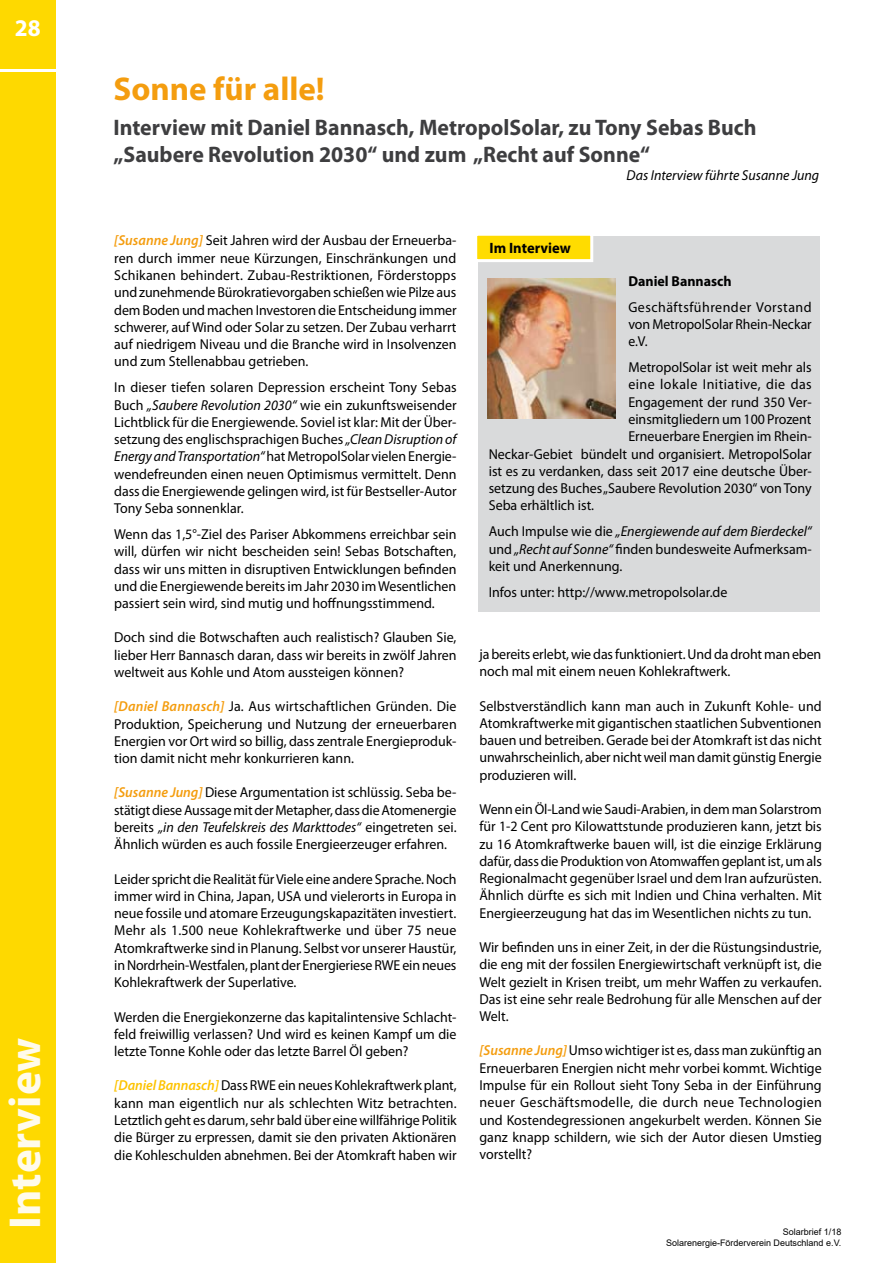
<style>
.page{position:relative;width:893px;height:1263px;background:#fff}
.page>*{position:absolute;margin:0;border:0;box-sizing:border-box;transform-origin:0 0}
.t1{font:700 45px "Myriad Pro";color:#fffbec}
.t2{font:700 33px "Myriad Pro";color:#f49d0f}
.t3{font:700 24px "Myriad Pro";color:#fff}
.t4{font:700 22.5px/27px "Myriad Pro";color:#3e3e40}
.t5{font:700 15px "Myriad Pro";color:#000}
.t6{font:14.4px/17.2px "Myriad Pro";color:#000;text-align:justify}
.t7{font:italic 14.4px "Myriad Pro";color:#000}
.t8{font:14.4px "Myriad Pro";letter-spacing:.035em;color:#000}
.t9{font:700 14.4px "Myriad Pro";color:#000}
.t10{font:9px/10.8px "Arial";color:#000;text-align:right}
.s1{font-weight:600;font-style:italic;color:#f49d0f}
.s2{font-style:italic}
.s3{font-weight:600;font-style:italic;color:#fdc300}
</style>
<div class="page">
<div style="left:0;top:0;width:55px;height:69px;background:#fed900"></div>
<div style="left:0;top:72px;width:55px;height:1191px;background:#fed900"></div>
<div style="left:478px;top:236px;width:342px;height:376px;background:#d9dadb"></div>
<div style="left:474px;top:233px;width:119px;height:29px;background:#ffdc00;border:3px solid #fff"></div>
<img style="left:488px;top:278px;width:128px;height:141px">
<h3 class="t3" style="left:15px;top:13px;width:27px">28</h3>
<h1 class="t1" style="left:-4px;top:1229px;width:192px;rotate:-90deg">Interview</h1>
<h2 class="t2" style="left:113px;top:67px;width:213px">Sonne für alle!</h2>
<h3 class="t4" style="left:113px;top:113px;width:645px">Interview mit Daniel Bannasch, MetropolSolar, zu Tony Sebas Buch „Saubere Revolution 2030“ und zum „Recht auf Sonne“</h3>
<p class="t7" style="left:627px;top:166px;width:194px">Das Interview führte Susanne Jung</p>
<p class="t6" style="left:114px;top:232px;width:344px"><span class="s1">[Susanne Jung]</span> Seit Jahren wird der Ausbau der Erneuerba&shy;ren durch immer neue Kürzungen, Einschränkungen und Schikanen behindert. Zubau-Restriktionen, Förderstopps und zunehmende Bürokratievorgaben schießen wie Pilze aus dem Boden und machen Investoren die Entscheidung immer schwerer, auf Wind oder Solar zu setzen. Der Zubau verharrt auf niedrigem Niveau und die Branche wird in Insolvenzen und zum Stellenabbau getrieben.</p>
<p class="t6" style="left:114px;top:379px;width:344px">In dieser tiefen solaren Depression erscheint Tony Sebas Buch <span class="s2">„Saubere Revolution 2030“</span> wie ein zukunftsweisender Lichtblick für die Energiewende. Soviel ist klar: Mit der Über&shy;setzung des englischsprachigen Buches <span class="s2">„Clean Disruption of Energy and Transportation“</span> hat MetropolSolar vielen Energie&shy;wendefreunden einen neuen Optimismus vermittelt. Denn dass die Energiewende gelingen wird, ist für Bestseller-Autor Tony Seba sonnenklar.</p>
<p class="t6" style="left:114px;top:525px;width:344px">Wenn das 1,5°-Ziel des Pariser Abkommens erreichbar sein will, dürfen wir nicht bescheiden sein! Sebas Botschaften, dass wir uns mitten in disruptiven Entwicklungen befinden und die Energiewende bereits im Jahr 2030 im Wesentlichen passiert sein wird, sind mutig und hoffnungsstimmend.</p>
<p class="t6" style="left:114px;top:629px;width:344px">Doch sind die Botwschaften auch realistisch? Glauben Sie, lieber Herr Bannasch daran, dass wir bereits in zwölf Jahren weltweit aus Kohle und Atom aussteigen können?</p>
<p class="t6" style="left:114px;top:698px;width:344px"><span class="s1">[Daniel Bannasch]</span> Ja. Aus wirtschaftlichen Gründen. Die Produktion, Speicherung und Nutzung der erneuerbaren Energien vor Ort wird so billig, dass zentrale Energieproduk&shy;tion damit nicht mehr konkurrieren kann.</p>
<p class="t6" style="left:114px;top:784px;width:344px"><span class="s1">[Susanne Jung]</span> Diese Argumentation ist schlüssig. Seba be&shy;stätigt diese Aussage mit der Metapher, dass die Atomenergie bereits <span class="s2">„in den Teufelskreis des Markttodes“</span> eingetreten sei.<br>Ähnlich würden es auch fossile Energieerzeuger erfahren.</p>
<p class="t6" style="left:114px;top:870px;width:344px">Leider spricht die Realität für Viele eine andere Sprache. Noch immer wird in China, Japan, USA und vielerorts in Europa in neue fossile und atomare Erzeugungskapazitäten investiert.<br>Mehr als 1.500 neue Kohlekraftwerke und über 75 neue Atomkraftwerke sind in Planung. Selbst vor unserer Haustür, in Nordrhein-Westfalen, plant der Energieriese RWE ein neues Kohlekraftwerk der Superlative.</p>
<p class="t6" style="left:114px;top:1008px;width:344px">Werden die Energiekonzerne das kapitalintensive Schlacht&shy;feld freiwillig verlassen? Und wird es keinen Kampf um die letzte Tonne Kohle oder das letzte Barrel Öl geben?</p>
<p class="t6" style="left:114px;top:1077px;width:344px"><span class="s3">[Daniel Bannasch]</span> Dass RWE ein neues Kohlekraftwerk plant, kann man eigentlich nur als schlechten Witz betrachten.<br>Letztlich geht es darum, sehr bald über eine willfährige Politik die Bürger zu erpressen, damit sie den privaten Aktionären die Kohleschulden abnehmen. Bei der Atomkraft haben wir</p>
<p class="t5" style="left:489px;top:238px;width:83px">Im Interview</p>
<p class="t9" style="left:628px;top:272px;width:105px">Daniel Bannasch</p>
<p class="t6" style="left:628px;top:298px;width:185px">Geschäftsführender Vorstand von MetropolSolar Rhein-Neckar e.V.</p>
<p class="t6" style="left:628px;top:358px;width:185px">MetropolSolar ist weit mehr als</p>
<p class="t8" style="left:628px;top:376px;width:185px">eine lokale Initiative, die das</p>
<p class="t6" style="left:628px;top:393px;width:185px">Engagement der rund 350 Ver-</p>
<p class="t6" style="left:628px;top:410px;width:185px">einsmitgliedern um 100 Prozent</p>
<p class="t6" style="left:628px;top:428px;width:185px">Erneuerbare Energien im Rhein-</p>
<p class="t6" style="left:489px;top:445px;width:324px">Neckar-Gebiet bündelt und organisiert. MetropolSolar</p>
<p class="t6" style="left:489px;top:462px;width:324px">ist es zu verdanken, dass seit 2017 eine deutsche Über-</p>
<p class="t6" style="left:489px;top:479px;width:324px">setzung des Buches „Saubere Revolution 2030“ von Tony</p>
<p class="t6" style="left:489px;top:497px;width:107px">Seba erhältlich ist.</p>
<p class="t6" style="left:489px;top:523px;width:324px">Auch Impulse wie die <span class="s2">„Energiewende auf dem Bierdeckel“ </span>und <span class="s2">„Recht auf Sonne“</span> finden bundesweite Aufmerksam&shy;keit und Anerkennung.</p>
<p class="t6" style="left:489px;top:583px;width:240px">Infos unter: http://www.metropolsolar.de</p>
<p class="t6" style="left:479px;top:645px;width:343px">ja bereits erlebt, wie das funktioniert. Und da droht man eben noch mal mit einem neuen Kohlekraftwerk.</p>
<p class="t6" style="left:479px;top:697px;width:344px">Selbstverständlich kann man auch in Zukunft Kohle- und Atomkraftwerke mit gigantischen staatlichen Subventionen bauen und betreiben. Gerade bei der Atomkraft ist das nicht unwahrscheinlich, aber nicht weil man damit günstig Energie produzieren will.</p>
<p class="t6" style="left:479px;top:800px;width:344px">Wenn ein Öl-Land wie Saudi-Arabien, in dem man Solarstrom für 1-2 Cent pro Kilowattstunde produzieren kann, jetzt bis zu 16 Atomkraftwerke bauen will, ist die einzige Erklärung dafür, dass die Produktion von Atomwaffen geplant ist, um als Regionalmacht gegenüber Israel und dem Iran aufzurüsten.<br>Ähnlich dürfte es sich mit Indien und China verhalten. Mit Energieerzeugung hat das im Wesentlichen nichts zu tun.</p>
<p class="t6" style="left:479px;top:938px;width:344px">Wir befinden uns in einer Zeit, in der die Rüstungsindustrie, die eng mit der fossilen Energiewirtschaft verknüpft ist, die Welt gezielt in Krisen treibt, um mehr Waffen zu verkaufen.<br>Das ist eine sehr reale Bedrohung für alle Menschen auf der Welt.</p>
<p class="t6" style="left:479px;top:1042px;width:344px"><span class="s1">[Susanne Jung]</span> Umso wichtiger ist es, dass man zukünftig an Erneuerbaren Energien nicht mehr vorbei kommt. Wichtige Impulse für ein Rollout sieht Tony Seba in der Einführung neuer Geschäftsmodelle, die durch neue Technologien und Kostendegressionen angekurbelt werden. Können Sie ganz knapp schildern, wie sich der Autor diesen Umstieg vorstellt?</p>
<p class="t10" style="left:666px;top:1226px;width:177px">Solarbrief 1/18<br>Solarenergie-Förderverein Deutschland e.V.</p>
</div>
